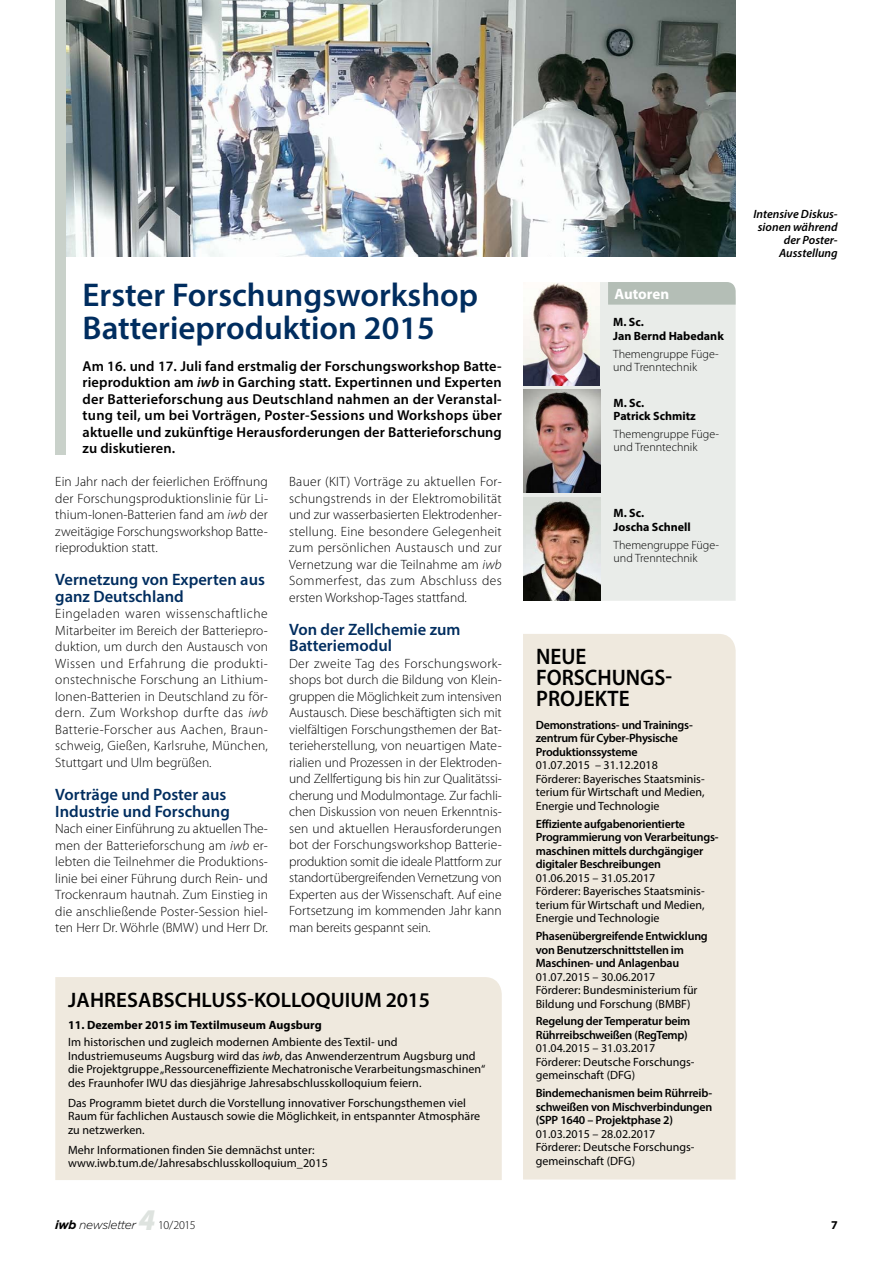
<style>
.page{position:relative;width:893px;height:1263px;background:#fff}
.page>*{position:absolute;margin:0;border:0;box-sizing:border-box;transform-origin:0 0}
.t1{font:600 33px/33px "Myriad Pro";color:#002d5f}
.t2{font:italic 900 30.15px "Myriad Pro";color:#dee3df}
.t3{font:600 22.5px/21px "Myriad Pro";color:#000;scale:.94 1}
.t4{font:600 21px "Myriad Pro";letter-spacing:.005em;color:#000}
.t5{font:600 16.5px/16.5px "Myriad Pro";color:#002d5f}
.t6{font:700 15px "Myriad Pro";letter-spacing:-.005em;color:#fff}
.t7{font:600 14.4px/16.5px "Myriad Pro";letter-spacing:.005em;color:#000;text-align:justify}
.t8{font:300 13.5px/16.5px "Myriad Pro";color:#000;text-align:justify}
.t9{font:12px/13.5px "Myriad Pro";letter-spacing:.005em;color:#000}
.t10{font:600 12px/13.5px "Myriad Pro";letter-spacing:-.02em;color:#000}
.t11{font:300 12px/13.5px "Myriad Pro";color:#000}
.t12{font:700 12px/13.5px "Myriad Pro";color:#000}
.t13{font:italic 600 12px/12.8px "Myriad Pro";color:#000;text-align:right}
.t14{font:italic 300 12px "Gotham";letter-spacing:-.035em;color:#000}
.s1{font-style:italic}
.s2{font-weight:700}
</style>
<div class="page">
<img style="left:66px;top:0;width:670px;height:257px">
<div style="left:523px;top:282px;width:213px;height:319px;background:#e9ece9"></div>
<img style="left:523px;top:282px;width:77px;height:103px">
<img style="left:523px;top:390px;width:77px;height:103px">
<div style="left:608px;top:282px;width:128px;height:23px;background:#b4beb6"></div>
<img style="left:523px;top:497px;width:77px;height:104px">
<div style="left:55px;top:0;width:11px;height:455px;background:#c9d1ca"></div>
<div style="left:55px;top:977px;width:447px;height:203px;background:#efe9de"></div>
<div style="left:523px;top:634px;width:213px;height:545px;background:#efe9de"></div>
<h1 class="t1" style="left:83px;top:277px;width:397px">Erster Forschungsworkshop<br>Batterieproduktion 2015</h1>
<p class="t7" style="left:83px;top:357px;width:421px">Am 16. und 17. Juli fand erstmalig der Forschungsworkshop Batte&shy;rieproduktion am <span class="s1">iwb</span> in Garching statt. Expertinnen und Experten der Batterieforschung aus Deutschland nahmen an der Veranstal&shy;tung teil, um bei Vorträgen, Poster-Sessions und Workshops über aktuelle und zukünftige Herausforderungen der Batterieforschung zu diskutieren.</p>
<p class="t8" style="left:55px;top:474px;width:214px">Ein Jahr nach der feierlichen Eröffnung der Forschungsproduktionslinie für Li&shy;thium-Ionen-Batterien fand am <span class="s1">iwb</span> der zweitägige Forschungsworkshop Batte&shy;rieproduktion statt.</p>
<p class="t5" style="left:55px;top:571px;width:211px">Vernetzung von Experten aus ganz Deutschland</p>
<p class="t8" style="left:55px;top:606px;width:214px">Eingeladen waren wissenschaftliche Mitarbeiter im Bereich der Batteriepro&shy;duktion, um durch den Austausch von Wissen und Erfahrung die produkti&shy;onstechnische Forschung an Lithium-Ionen-Batterien in Deutschland zu för&shy;dern. Zum Workshop durfte das <span class="s1">iwb </span>Batterie-Forscher aus Aachen, Braun&shy;schweig, Gießen, Karlsruhe, München, Stuttgart und Ulm begrüßen.</p>
<p class="t5" style="left:55px;top:786px;width:176px">Vorträge und Poster aus<br>Industrie und Forschung</p>
<p class="t8" style="left:55px;top:820px;width:214px">Nach einer Einführung zu aktuellen The&shy;men der Batterieforschung am <span class="s1">iwb</span> er&shy;lebten die Teilnehmer die Produktions&shy;linie bei einer Führung durch Rein- und Trockenraum hautnah. Zum Einstieg in die anschließende Poster-Session hiel&shy;ten Herr Dr. Wöhrle (BMW) und Herr Dr.</p>
<p class="t8" style="left:289px;top:474px;width:214px">Bauer (KIT) Vorträge zu aktuellen For&shy;schungstrends in der Elektromobilität und zur wasserbasierten Elektrodenher&shy;stellung. Eine besondere Gelegenheit zum persönlichen Austausch und zur Vernetzung war die Teilnahme am <span class="s1">iwb </span>Sommerfest, das zum Abschluss des ersten Workshop-Tages stattfand.</p>
<p class="t5" style="left:289px;top:621px;width:173px">Von der Zellchemie zum<br>Batteriemodul</p>
<p class="t8" style="left:289px;top:655px;width:214px">Der zweite Tag des Forschungswork&shy;shops bot durch die Bildung von Klein&shy;gruppen die Möglichkeit zum intensiven Austausch. Diese beschäftigten sich mit vielfältigen Forschungsthemen der Bat&shy;terieherstellung, von neuartigen Mate&shy;rialien und Prozessen in der Elektroden&shy;und Zellfertigung bis hin zur Qualitätssi&shy;cherung und Modulmontage. Zur fachli&shy;chen Diskussion von neuen Erkenntnis&shy;sen und aktuellen Herausforderungen bot der Forschungsworkshop Batterie&shy;produktion somit die ideale Plattform zur standortübergreifenden Vernetzung von Experten aus der Wissenschaft. Auf eine Fortsetzung im kommenden Jahr kann man bereits gespannt sein.</p>
<h3 class="t4" style="left:68px;top:986px;width:363px">JAHRESABSCHLUSS-KOLLOQUIUM 2015</h3>
<p class="t12" style="left:68px;top:1017px;width:255px">11. Dezember 2015 im Textilmuseum Augsburg</p>
<p class="t9" style="left:68px;top:1035px;width:419px">Im historischen und zugleich modernen Ambiente des Textil- und Industriemuseums Augsburg wird das <span class="s1">iwb</span>, das Anwenderzentrum Augsburg und die Projektgruppe „Ressourceneffiziente Mechatronische Verarbeitungsmaschinen“ des Fraunhofer IWU das diesjährige Jahresabschlusskolloquium feiern.</p>
<p class="t9" style="left:68px;top:1096px;width:414px">Das Programm bietet durch die Vorstellung innovativer Forschungsthemen viel<br>Raum für fachlichen Austausch sowie die Möglichkeit, in entspannter Atmosphäre zu netzwerken.</p>
<p class="t9" style="left:68px;top:1143px;width:261px">Mehr Informationen finden Sie demnächst unter: www.iwb.tum.de/Jahresabschlusskolloquium_2015</p>
<p class="t6" style="left:614px;top:284px;width:56px">Autoren</p>
<p class="t12" style="left:613px;top:315px;width:112px">M. Sc.<br>Jan Bernd Habedank</p>
<p class="t11" style="left:613px;top:347px;width:106px">Themengruppe Füge&shy;und Trenntechnik</p>
<p class="t12" style="left:614px;top:395px;width:84px">M. Sc.<br>Patrick Schmitz</p>
<p class="t11" style="left:614px;top:427px;width:106px">Themengruppe Füge&shy;und Trenntechnik</p>
<p class="t12" style="left:614px;top:506px;width:79px">M. Sc.<br>Joscha Schnell</p>
<p class="t11" style="left:614px;top:538px;width:106px">Themengruppe Füge&shy;und Trenntechnik</p>
<p class="t13" style="left:754px;top:208px;width:86px">Intensive Diskus&shy;sionen während der Poster-<br>Ausstellung</p>
<h3 class="t3" style="left:536px;top:646px;width:145px">NEUE<br>FORSCHUNGS-<br>PROJEKTE</h3>
<p class="t10" style="left:536px;top:718px;width:158px">Demonstrations- und Trainings&shy;zentrum für Cyber-Physische<br>Produktionssysteme</p>
<p class="t9" style="left:536px;top:758px;width:170px">01.07.2015 – 31.12.2018<br>Förderer: Bayerisches Staatsminis&shy;terium für Wirtschaft und Medien,<br>Energie und Technologie</p>
<p class="t10" style="left:536px;top:817px;width:184px">Effiziente aufgabenorientierte Programmierung von Verarbeitungs&shy;maschinen mittels durchgängiger digitaler Beschreibungen</p>
<p class="t9" style="left:536px;top:871px;width:170px">01.06.2015 – 31.05.2017<br>Förderer: Bayerisches Staatsminis&shy;terium für Wirtschaft und Medien,<br>Energie und Technologie</p>
<p class="t10" style="left:536px;top:929px;width:174px">Phasenübergreifende Entwicklung von Benutzerschnittstellen im<br>Maschinen- und Anlagenbau</p>
<p class="t9" style="left:536px;top:969px;width:163px">01.07.2015 – 30.06.2017<br>Förderer: Bundesministerium für<br>Bildung und Forschung (BMBF)</p>
<p class="t10" style="left:536px;top:1014px;width:156px">Regelung der Temperatur beim<br>Rührreibschweißen (RegTemp)</p>
<p class="t9" style="left:536px;top:1041px;width:159px">01.04.2015 – 31.03.2017<br>Förderer: Deutsche Forschungs&shy;gemeinschaft (DFG)</p>
<p class="t10" style="left:536px;top:1086px;width:178px;text-align:justify">Bindemechanismen beim Rührreib&shy;schweißen von Mischverbindungen (SPP 1640 – Projektphase 2)</p>
<p class="t9" style="left:536px;top:1126px;width:159px">01.03.2015 – 28.02.2017<br>Förderer: Deutsche Forschungs&shy;gemeinschaft (DFG)</p>
<p class="t14" style="left:55px;top:1218px;width:83px"><span class="s2">iwb</span> newsletter</p>
<h2 class="t2" style="left:139px;top:1203px;width:18px">4</h2>
<p class="t11" style="left:158px;top:1218px;width:39px">10/2015</p>
<p class="t12" style="left:831px;top:1218px;width:8px">7</p>
</div>
